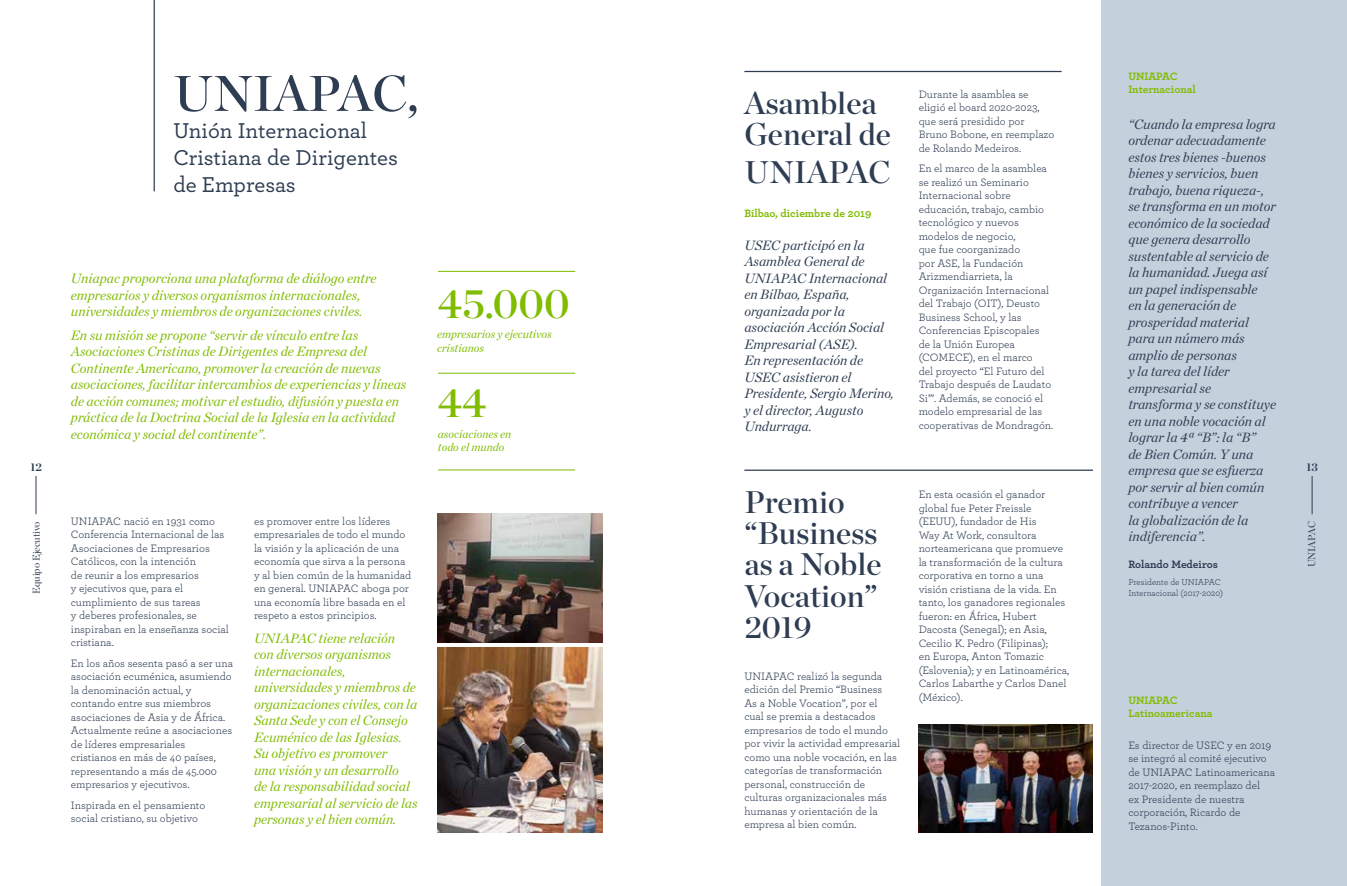
<style>
.page{position:relative;width:1347px;height:886px;background:#fff}
.page>*{position:absolute;margin:0;border:0;box-sizing:border-box;transform-origin:0 0}
.t1{font:50px "Chronicle Display Semi";color:#2e3d52}
.t2{font:41.75px "Chronicle Display Semi";color:#80bc00}
.t3{font:31.25px/31.2px "Chronicle Display Semi";color:#2e3d52}
.t4{font:500 22.5px/27px "Archer";color:#2e3d52}
.t5{font:italic 13.75px/16.5px "Chronicle Deck";color:#80bc00}
.t6{font:italic 13.75px/16.5px "Chronicle Deck";color:#2e3d52}
.t7{font:italic 11.5px/13.8px "Chronicle Deck";color:#80bc00}
.t8{font:11.25px/13.5px "Archer";color:#2e3d52}
.t9{font:700 11.25px/13.5px "Archer";color:#80bc00}
.t10{font:700 11.25px "Archer";color:#2e3d52}
.t11{font:700 11.25px "Chronicle Display";color:#2e3d52}
.t12{font:10px "Chronicle Display";color:#2e3d52}
.t13{font:8.88px/11px "Archer";color:#2e3d52}
</style>
<div class="page">
<div style="left:1101px;top:1px;width:245px;height:885px;background:#c5d0dd"></div>
<hr style="left:36px;top:476px;width:1px;height:38px;background:#2e3d52">
<hr style="left:1311px;top:476px;width:1px;height:38px;background:#2e3d52">
<hr style="left:438px;top:373px;width:137px;height:1px;background:#80bc00">
<hr style="left:438px;top:470px;width:137px;height:1px;background:#80bc00">
<hr style="left:438px;top:271px;width:137px;height:1px;background:#80bc00">
<hr style="left:154px;top:0;width:1px;height:191px;background:#2e3d52">
<img style="left:437px;top:514px;width:165px;height:128px">
<img style="left:437px;top:647px;width:165px;height:186px">
<hr style="left:744px;top:71px;width:317px;height:1px;background:#2e3d52">
<hr style="left:744px;top:469px;width:349px;height:2px;background:#2e3d52">
<img style="left:918px;top:725px;width:175px;height:107px">
<p class="t9" style="left:1128px;top:69px;width:69px">UNIAPAC<br>Internacional</p>
<h1 class="t1" style="left:173px;top:54px;width:247px">UNIAPAC,</h1>
<h3 class="t4" style="left:173px;top:116px;width:226px">Unión Internacional<br>Cristiana de Dirigentes de Empresas</h3>
<p class="t8" style="left:918px;top:87px;width:137px">Durante la asamblea se eligió el board 2020-2023, que será presidido por<br>Bruno Bobone, en reemplazo de Rolando Medeiros.</p>
<p class="t8" style="left:918px;top:161px;width:136px">En el marco de la asamblea se realizó un Seminario<br>Internacional sobre educación, trabajo, cambio tecnológico y nuevos modelos de negocio,<br>que fue coorganizado<br>por ASE, la Fundación<br>Arizmendiarrieta, la<br>Organización Internacional del Trabajo (OIT), Deusto<br>Business School, y las<br>Conferencias Episcopales de la Unión Europea (COMECE), en el marco<br>del proyecto “El Futuro del<br>Trabajo después de Laudato<br>Si’”. Además, se conoció el modelo empresarial de las cooperativas de Mondragón.</p>
<h3 class="t3" style="left:744px;top:85px;width:148px">Asamblea<br>General de</h3>
<h3 class="t3" style="left:744px;top:154px;width:148px">UNIAPAC</h3>
<p class="t9" style="left:744px;top:205px;width:128px">Bilbao, diciembre de 2019</p>
<p class="t6" style="left:744px;top:236px;width:151px">USEC participó en la<br>Asamblea General de<br>UNIAPAC Internacional en Bilbao, España, organizada por la asociación Acción Social<br>Empresarial (ASE).<br>En representación de<br>USEC asistieron el<br>Presidente, Sergio Merino, y el director, Augusto<br>Undurraga.</p>
<p class="t6" style="left:1128px;top:115px;width:149px">“Cuando la empresa logra ordenar adecuadamente estos tres bienes -buenos bienes y servicios, buen trabajo, buena riqueza-, se transforma en un motor económico de la sociedad que genera desarrollo sustentable al servicio de la humanidad. Juega así un papel indispensable<br>en la generación de prosperidad material para un número más amplio de personas<br>y la tarea del líder empresarial se transforma y se constituye en una noble vocación al lograr la 4ª “B”: la “B”<br>de Bien Común. Y una empresa que se esfuerza por servir al bien común contribuye a vencer<br>la globalización de la indiferencia”.</p>
<p class="t5" style="left:71px;top:269px;width:307px">Uniapac proporciona una plataforma de diálogo entre empresarios y diversos organismos internacionales, universidades y miembros de organizaciones civiles.</p>
<p class="t5" style="left:71px;top:326px;width:337px">En su misión se propone “servir de vínculo entre las Asociaciones Cristinas de Dirigentes de Empresa del Continente Americano, promover la creación de nuevas asociaciones, facilitar intercambios de experiencias y líneas de acción comunes; motivar el estudio, difusión y puesta en práctica de la Doctrina Social de la Iglesia en la actividad económica y social del continente”.</p>
<h2 class="t2" style="left:438px;top:270px;width:133px">45.000</h2>
<p class="t7" style="left:437px;top:327px;width:116px">empresarios y ejecutivos cristianos</p>
<h2 class="t2" style="left:438px;top:370px;width:50px">44</h2>
<p class="t7" style="left:438px;top:426px;width:75px">asociaciones en todo el mundo</p>
<p class="t11" style="left:30px;top:458px;width:13px">12</p>
<p class="t11" style="left:1306px;top:458px;width:13px">13</p>
<h3 class="t3" style="left:744px;top:484px;width:139px">Premio “Business as a Noble<br>Vocation”<br>2019</h3>
<p class="t8" style="left:918px;top:487px;width:152px">En esta ocasión el ganador global fue Peter Freissle (EEUU), fundador de His<br>Way At Work, consultora norteamericana que promueve la transformación de la cultura corporativa en torno a una visión cristiana de la vida. En tanto, los ganadores regionales fueron: en África, Hubert<br>Dacosta (Senegal); en Asia,<br>Cecilio K. Pedro (Filipinas);<br>en Europa, Anton Tomazic (Eslovenia); y en Latinoamérica,<br>Carlos Labarthe y Carlos Danel (México).</p>
<p class="t12" style="left:29px;top:594px;width:74px;rotate:-90deg">Equipo Ejecutivo</p>
<p class="t8" style="left:254px;top:514px;width:159px">es promover entre los líderes empresariales de todo el mundo la visión y la aplicación de una economía que sirva a la persona y al bien común de la humanidad en general. UNIAPAC aboga por una economía libre basada en el respeto a estos principios.</p>
<p class="t5" style="left:254px;top:629px;width:165px">UNIAPAC tiene relación con diversos organismos internacionales, universidades y miembros de organizaciones civiles, con la<br>Santa Sede y con el Consejo<br>Ecuménico de las Iglesias.<br>Su objetivo es promover<br>una visión y un desarrollo<br>de la responsabilidad social empresarial al servicio de las personas y el bien común.</p>
<p class="t8" style="left:71px;top:514px;width:159px">UNIAPAC nació en 1931 como<br>Conferencia Internacional de las<br>Asociaciones de Empresarios<br>Católicos, con la intención<br>de reunir a los empresarios<br>y ejecutivos que, para el cumplimiento de sus tareas<br>y deberes profesionales, se inspiraban en la enseñanza social cristiana.</p>
<p class="t8" style="left:71px;top:656px;width:164px">En los años sesenta pasó a ser una asociación ecuménica, asumiendo la denominación actual, y contando entre sus miembros asociaciones de Asia y de África.<br>Actualmente reúne a asociaciones de líderes empresariales cristianos en más de 40 países, representando a más de 45.000 empresarios y ejecutivos.</p>
<p class="t8" style="left:71px;top:798px;width:136px">Inspirada en el pensamiento social cristiano, su objetivo</p>
<p class="t12" style="left:1303px;top:567px;width:48px;rotate:-90deg">UNIAPAC</p>
<p class="t10" style="left:1128px;top:555px;width:91px">Rolando Medeiros</p>
<p class="t13" style="left:1128px;top:576px;width:96px">Presidente de UNIAPAC<br>Internacional (2017-2020)</p>
<p class="t8" style="left:744px;top:669px;width:157px">UNIAPAC realizó la segunda edición del Premio “Business<br>As a Noble Vocation”, por el<br>cual se premia a destacados empresarios de todo el mundo por vivir la actividad empresarial como una noble vocación, en las categorías de transformación personal, construcción de culturas organizacionales más humanas y orientación de la empresa al bien común.</p>
<p class="t9" style="left:1128px;top:692px;width:86px">UNIAPAC<br>Latinoamericana</p>
<p class="t8" style="left:1128px;top:738px;width:148px">Es director de USEC y en 2019 se integró al comité ejecutivo de UNIAPAC Latinoamericana<br>2017-2020, en reemplazo del<br>ex Presidente de nuestra corporación, Ricardo de<br>Tezanos-Pinto.</p>
</div>
